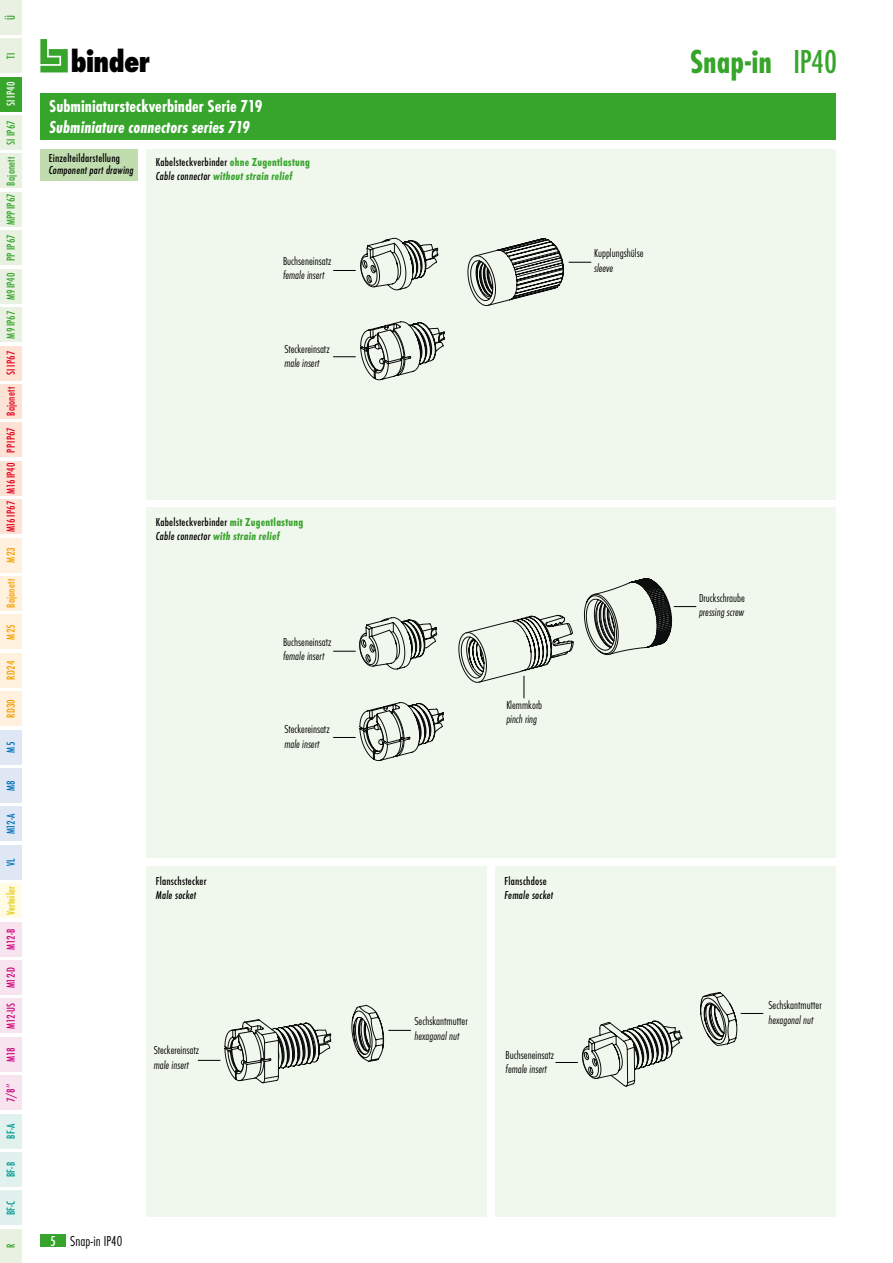
<style>
.page{position:relative;width:893px;height:1263px;background:#fff}
.page>*{position:absolute;margin:0;border:0;box-sizing:border-box;transform-origin:0 0}
.t1{font:700 condensed 34.5px "Futura T";color:#37a42c}
.t2{font:800 condensed 32.1px "Futura T";letter-spacing:-.02em;color:#000}
.t3{font:700 condensed 18px "Futura T";color:#fff}
.t4{font:italic 700 condensed 18px "Futura T";color:#fff}
.t5{font:300 condensed 15px "Futura T";letter-spacing:.005em;color:#000}
.t6{font:500 condensed 12px/14px "Futura T";letter-spacing:.02em;color:#000}
.t7{font:300 condensed 12px "Futura T";color:#000}
.t8{font:italic 300 condensed 12px "Futura T";color:#000}
.t9{font:500 condensed 12px "Futura T";letter-spacing:.015em;color:#37a42c}
.t10{font:italic 500 condensed 12px "Futura T";letter-spacing:.015em;color:#000}
.t11{font:500 condensed 12px "Futura T";letter-spacing:.01em;color:#e2001a}
.t12{font:500 condensed 12px "Futura T";letter-spacing:-.025em;color:#cd007b}
.t13{font:500 condensed 12px "Futura T";letter-spacing:.01em;color:#f49e00}
.t14{font:500 condensed 12px "Futura T";letter-spacing:.015em;color:#e6cb00}
.t15{font:500 condensed 12px "Futura T";color:#009790}
.t16{font:500 condensed 12px "Futura T";letter-spacing:.015em;color:#0070b8}
.t17{font:500 condensed 12px "Futura T";letter-spacing:.015em;color:#fff}
.s1{color:#f49e00}
.s2{color:#cd007b}
.s3{font-weight:500}
.s4{font-weight:700;color:#37a42c}
.s5{font-style:italic}
.s6{font-weight:700;font-style:italic;color:#37a42c}
.s7{font-weight:500;color:#fff}
</style>
<div class="page">
<div style="left:40px;top:1234px;width:26px;height:13px;background:#37a42c"></div>
<svg style="left:40px;top:39px;width:28px;height:33px"></svg>
<div style="left:0;top:39px;width:21px;height:34px;background:#e9f2e2"></div>
<div style="left:0;top:0;width:21px;height:34px;background:#e9f2e2"></div>
<div style="left:0;top:77px;width:21px;height:34px;background:#37a42c"></div>
<div style="left:0;top:116px;width:21px;height:34px;background:#e9f2e2"></div>
<div style="left:0;top:154px;width:21px;height:34px;background:#e9f2e2"></div>
<div style="left:0;top:192px;width:21px;height:34px;background:#e9f2e2"></div>
<div style="left:0;top:231px;width:21px;height:34px;background:#e9f2e2"></div>
<div style="left:0;top:269px;width:21px;height:34px;background:#e9f2e2"></div>
<div style="left:0;top:308px;width:21px;height:34px;background:#e9f2e2"></div>
<div style="left:0;top:346px;width:21px;height:34px;background:#fce3d6"></div>
<div style="left:0;top:384px;width:21px;height:34px;background:#fce3d6"></div>
<div style="left:0;top:423px;width:21px;height:34px;background:#fce3d6"></div>
<div style="left:0;top:461px;width:21px;height:34px;background:#fce3d6"></div>
<div style="left:0;top:500px;width:21px;height:34px;background:#fce3d6"></div>
<div style="left:0;top:538px;width:21px;height:34px;background:#fff1de"></div>
<div style="left:0;top:576px;width:21px;height:34px;background:#fff1de"></div>
<div style="left:0;top:615px;width:21px;height:34px;background:#fff1de"></div>
<div style="left:0;top:653px;width:21px;height:34px;background:#fff1de"></div>
<div style="left:0;top:692px;width:21px;height:34px;background:#fff1de"></div>
<div style="left:0;top:730px;width:21px;height:34px;background:#dfe7f4"></div>
<div style="left:0;top:768px;width:21px;height:34px;background:#dfe7f4"></div>
<div style="left:0;top:807px;width:21px;height:34px;background:#dfe7f4"></div>
<div style="left:0;top:845px;width:21px;height:34px;background:#dfe7f4"></div>
<div style="left:0;top:884px;width:21px;height:34px;background:#fffbe4"></div>
<div style="left:0;top:922px;width:21px;height:34px;background:#f7e4ee"></div>
<div style="left:0;top:960px;width:21px;height:34px;background:#f7e4ee"></div>
<div style="left:0;top:999px;width:21px;height:34px;background:#f7e4ee"></div>
<div style="left:0;top:1037px;width:21px;height:34px;background:#f7e4ee"></div>
<div style="left:0;top:1076px;width:21px;height:34px;background:#f7e4ee"></div>
<div style="left:0;top:1114px;width:21px;height:34px;background:#e1f1ee"></div>
<div style="left:0;top:1152px;width:21px;height:34px;background:#e1f1ee"></div>
<div style="left:0;top:1191px;width:21px;height:34px;background:#e1f1ee"></div>
<div style="left:0;top:1229px;width:21px;height:34px;background:#e9f2e2"></div>
<div style="left:495px;top:866px;width:341px;height:350px;background:#f0f7ec"></div>
<div style="left:146px;top:508px;width:690px;height:350px;background:#f0f7ec"></div>
<div style="left:146px;top:866px;width:341px;height:350px;background:#f0f7ec"></div>
<div style="left:146px;top:149px;width:690px;height:350px;background:#f0f7ec"></div>
<div style="left:41px;top:94px;width:795px;height:46px;background:#37a42c"></div>
<svg style="left:333px;top:238px;width:258px;height:142px"></svg>
<svg style="left:458px;top:578px;width:238px;height:120px"></svg>
<svg style="left:333px;top:617px;width:104px;height:53px"></svg>
<svg style="left:333px;top:702px;width:111px;height:59px"></svg>
<svg style="left:198px;top:1005px;width:213px;height:78px"></svg>
<svg style="left:555px;top:992px;width:208px;height:95px"></svg>
<div style="left:40px;top:149px;width:98px;height:32px;background:#c1dcae"></div>
<p class="t9" style="left:4px;top:20px;width:6px;rotate:-90deg">Ü</p>
<p class="t9" style="left:4px;top:59px;width:8px;rotate:-90deg">TI</p>
<p class="t17" style="left:4px;top:106px;width:26px;rotate:-90deg">SI IP40</p>
<p class="t9" style="left:4px;top:225px;width:107px;rotate:-90deg">MPPIP67 Bajonett SI IP67</p>
<p class="t9" style="left:4px;top:261px;width:28px;rotate:-90deg">PP IP67</p>
<p class="t9" style="left:4px;top:300px;width:29px;rotate:-90deg">M9IP40</p>
<p class="t9" style="left:4px;top:338px;width:29px;rotate:-90deg">M9IP67</p>
<p class="t11" style="left:4px;top:375px;width:26px;rotate:-90deg">SI IP67</p>
<p class="t11" style="left:4px;top:416px;width:30px;rotate:-90deg">Bajonett</p>
<p class="t11" style="left:4px;top:453px;width:27px;rotate:-90deg">PPIP67</p>
<p class="t11" style="left:4px;top:494px;width:33px;rotate:-90deg">M16IP40</p>
<p class="t11" style="left:4px;top:563px;width:63px;rotate:-90deg"><span class="s1">M23</span> M16IP67</p>
<p class="t13" style="left:4px;top:608px;width:30px;rotate:-90deg">Bajonett</p>
<p class="t13" style="left:4px;top:640px;width:17px;rotate:-90deg">M25</p>
<p class="t13" style="left:4px;top:680px;width:20px;rotate:-90deg">RD24</p>
<p class="t13" style="left:4px;top:718px;width:20px;rotate:-90deg">RD30</p>
<p class="t16" style="left:4px;top:752px;width:12px;rotate:-90deg">M5</p>
<p class="t16" style="left:4px;top:791px;width:12px;rotate:-90deg">M8</p>
<p class="t16" style="left:4px;top:834px;width:23px;rotate:-90deg">M12-A</p>
<p class="t16" style="left:4px;top:866px;width:9px;rotate:-90deg">VL</p>
<p class="t14" style="left:4px;top:950px;width:65px;rotate:-90deg"><span class="s2">M12-B</span> Verteiler</p>
<p class="t12" style="left:4px;top:988px;width:23px;rotate:-90deg">M12-D</p>
<p class="t12" style="left:4px;top:1029px;width:27px;rotate:-90deg">M12-US</p>
<p class="t12" style="left:4px;top:1061px;width:16px;rotate:-90deg">M18</p>
<p class="t12" style="left:4px;top:1102px;width:20px;rotate:-90deg">7/8‘‘</p>
<p class="t15" style="left:4px;top:1139px;width:17px;rotate:-90deg">BF-A</p>
<p class="t15" style="left:4px;top:1177px;width:17px;rotate:-90deg">BF-B</p>
<p class="t15" style="left:4px;top:1215px;width:16px;rotate:-90deg">BF-C</p>
<p class="t9" style="left:4px;top:1248px;width:6px;rotate:-90deg">R</p>
<h2 class="t2" style="left:71px;top:43px;width:80px">binder</h2>
<h1 class="t1" style="left:690px;top:41px;width:149px">Snap-in <span class="s3">IP40</span></h1>
<h3 class="t3" style="left:49px;top:96px;width:215px">Subminiatursteckverbinder Serie 719</h3>
<h3 class="t4" style="left:49px;top:117px;width:202px">Subminiature connectors series 719</h3>
<p class="t6" style="left:49px;top:151px;width:73px">Einzelteildarstellung</p>
<p class="t10" style="left:49px;top:163px;width:87px">Component part drawing</p>
<p class="t6" style="left:156px;top:155px;width:156px">Kabelsteckverbinder <span class="s4">ohne Zugentlastung<br></span><span class="s5">Cable connector</span> <span class="s6">without strain relief</span></p>
<p class="t7" style="left:283px;top:254px;width:50px">Buchseneinsatz</p>
<p class="t8" style="left:283px;top:268px;width:43px">female insert</p>
<p class="t7" style="left:284px;top:342px;width:47px">Steckereinsatz</p>
<p class="t8" style="left:284px;top:356px;width:37px">male insert</p>
<p class="t6" style="left:156px;top:515px;width:149px">Kabelsteckverbinder <span class="s4">mit Zugentlastung<br></span><span class="s5">Cable connector</span> <span class="s6">with strain relief</span></p>
<p class="t7" style="left:283px;top:635px;width:50px">Buchseneinsatz</p>
<p class="t8" style="left:283px;top:649px;width:43px">female insert</p>
<p class="t6" style="left:156px;top:873px;width:52px">Flanschstecker</p>
<p class="t10" style="left:156px;top:888px;width:42px">Male socket</p>
<p class="t7" style="left:154px;top:1043px;width:47px">Steckereinsatz</p>
<p class="t8" style="left:154px;top:1058px;width:37px">male insert</p>
<p class="t7" style="left:284px;top:722px;width:47px">Steckereinsatz</p>
<p class="t8" style="left:284px;top:737px;width:37px">male insert</p>
<p class="t5" style="left:50px;top:1232px;width:73px"><span class="s7">5</span> Snap-in IP40</p>
<p class="t7" style="left:594px;top:246px;width:51px">Kupplungshülse</p>
<p class="t8" style="left:594px;top:261px;width:21px">sleeve</p>
<p class="t7" style="left:506px;top:698px;width:37px">Klemmkorb</p>
<p class="t8" style="left:506px;top:712px;width:32px">pinch ring</p>
<p class="t6" style="left:504px;top:873px;width:44px">Flanschdose</p>
<p class="t10" style="left:504px;top:888px;width:50px">Female socket</p>
<p class="t7" style="left:414px;top:1014px;width:55px">Sechskantmutter</p>
<p class="t8" style="left:414px;top:1029px;width:47px">hexagonal nut</p>
<p class="t7" style="left:506px;top:1048px;width:50px">Buchseneinsatz</p>
<p class="t8" style="left:506px;top:1062px;width:43px">female insert</p>
<p class="t7" style="left:699px;top:591px;width:47px">Druckschraube</p>
<p class="t8" style="left:699px;top:605px;width:46px">pressing screw</p>
<p class="t7" style="left:768px;top:998px;width:55px">Sechskantmutter</p>
<p class="t8" style="left:768px;top:1012px;width:47px">hexagonal nut</p>
</div>
